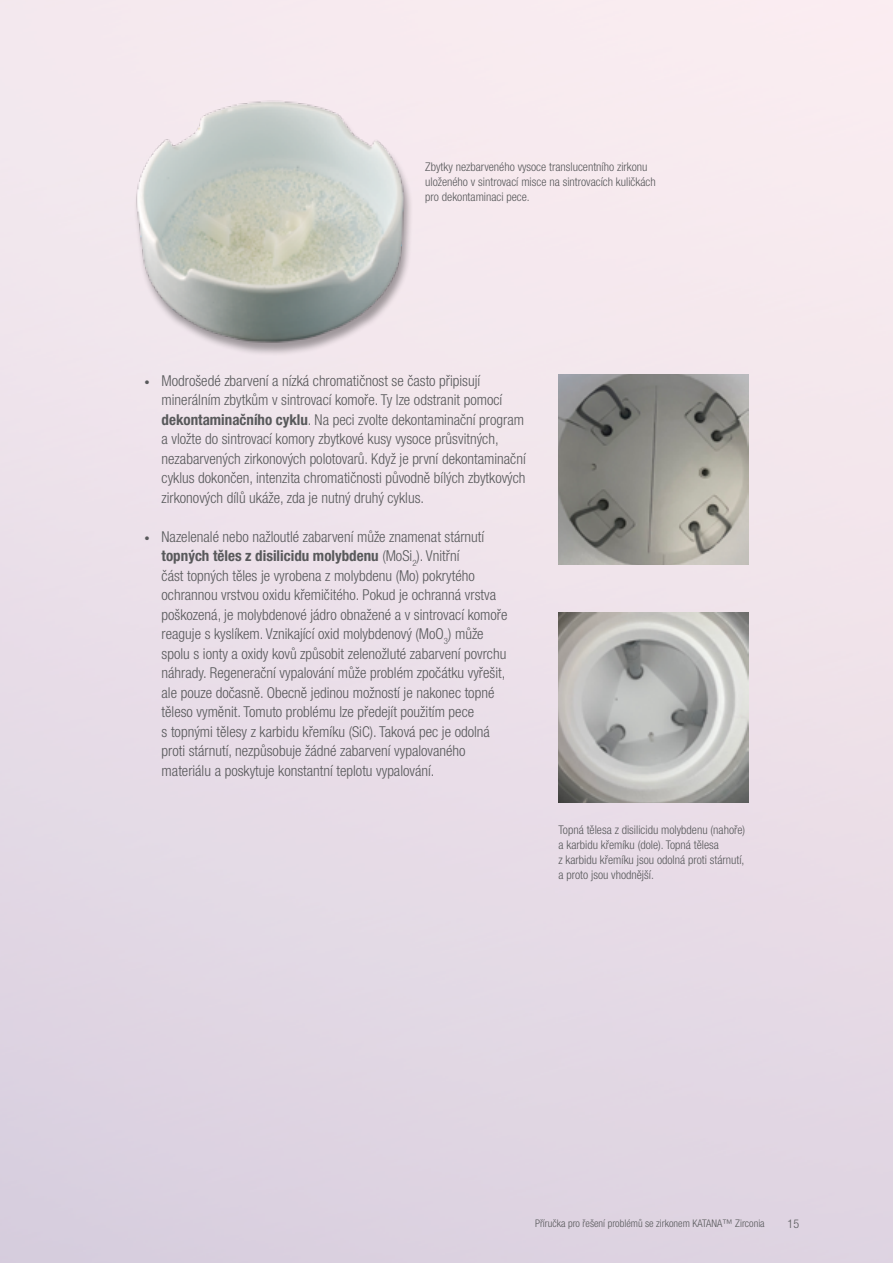
<style>
.page{position:relative;width:893px;height:1263px;background:#fff}
.page>*{position:absolute;margin:0;border:0;box-sizing:border-box;transform-origin:0 0}
.t1{font:300 condensed 15px/19.5px "Helvetica Neue LT Pro";color:#58595b}
.t2{font:300 condensed 12px/15px "Helvetica Neue LT Pro";color:#58595b}
.t3{font:300 condensed 10.5px "Helvetica Neue LT Pro";color:#58595b}
.s1{font-size:10.5px}
.s2{font-weight:700}
</style>
<div class="page">
<img style="left:0;top:0;width:893px;height:1263px">
<img style="left:113px;top:90px;width:318px;height:274px">
<img style="left:558px;top:374px;width:190px;height:190px">
<img style="left:558px;top:612px;width:190px;height:190px">
<p class="t2" style="left:425px;top:159px;width:232px">Zbytky nezbarveného vysoce translucentního zirkonu uloženého v sintrovací misce na sintrovacích kuličkách pro dekontaminaci pece.</p>
<p class="t1" style="left:162px;top:370px;width:366px;text-indent:-17px"><span class="s1">•</span> Modrošedé zbarvení a nízká chromatičnost se často připisují minerálním zbytkům v sintrovací komoře. Ty lze odstranit pomocí <span class="s2">dekontaminačního cyklu</span>. Na peci zvolte dekontaminační program a vložte do sintrovací komory zbytkové kusy vysoce průsvitných, nezabarvených zirkonových polotovarů. Když je první dekontaminační cyklus dokončen, intenzita chromatičnosti původně bílých zbytkových zirkonových dílů ukáže, zda je nutný druhý cyklus.</p>
<p class="t1" style="left:162px;top:526px;width:347px;text-indent:-17px"><span class="s1">•</span> Nazelenalé nebo nažloutlé zabarvení může znamenat stárnutí <span class="s2">topných těles z disilicidu molybdenu</span> (MoSi<sub>2</sub>). Vnitřní<br>část topných těles je vyrobena z molybdenu (Mo) pokrytého ochrannou vrstvou oxidu křemičitého. Pokud je ochranná vrstva poškozená, je molybdenové jádro obnažené a v sintrovací komoře reaguje s kyslíkem. Vznikající oxid molybdenový (MoO<sub>3</sub>) může spolu s ionty a oxidy kovů způsobit zelenožluté zabarvení povrchu náhrady. Regenerační vypalování může problém zpočátku vyřešit, ale pouze dočasně. Obecně jedinou možností je nakonec topné těleso vyměnit. Tomuto problému lze předejít použitím pece<br>s topnými tělesy z karbidu křemíku (SiC). Taková pec je odolná proti stárnutí, nezpůsobuje žádné zabarvení vypalovaného materiálu a poskytuje konstantní teplotu vypalování.</p>
<p class="t2" style="left:558px;top:822px;width:188px">Topná tělesa z disilicidu molybdenu (nahoře) a karbidu křemíku (dole). Topná tělesa<br>z karbidu křemíku jsou odolná proti stárnutí, a proto jsou vhodnější.</p>
<p class="t3" style="left:535px;top:1217px;width:231px">Příručka pro řešení problémů se zirkonem KATANA™ Zirconia</p>
<p class="t2" style="left:788px;top:1216px;width:13px">15</p>
</div>
